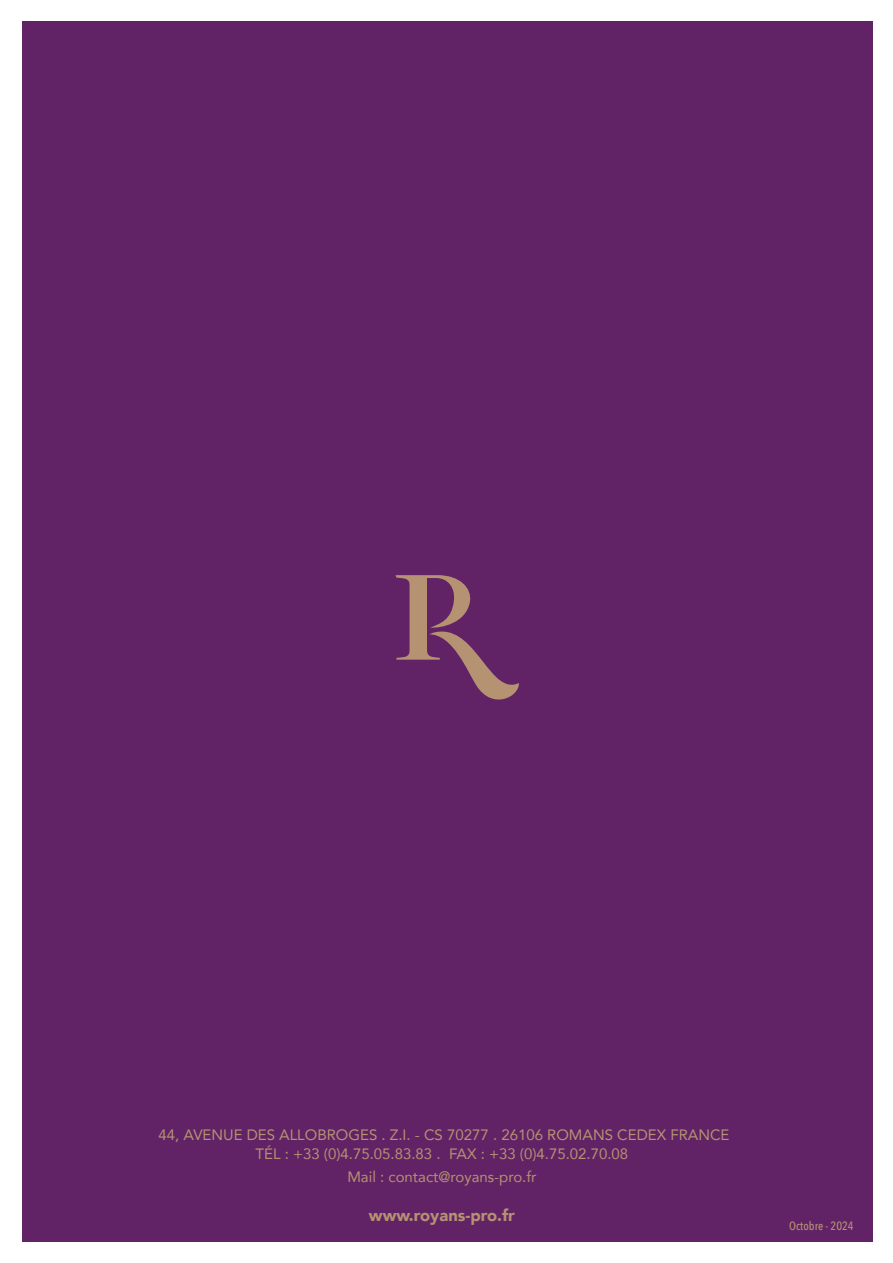
<style>
.page{position:relative;width:893px;height:1263px;background:#fff}
.page>*{position:absolute;margin:0;border:0;box-sizing:border-box;transform-origin:0 0}
.t1{font:900 16.5px "Avenir";color:#b59272}
.t2{font:15px/19.5px "Avenir";color:#b59272;text-align:center}
.t3{font:500 12px "Avenir Next Condensed";color:#b59272}
</style>
<div class="page">
<div style="left:23px;top:21px;width:850px;height:1221px;background:#622366"></div>
<svg style="left:395px;top:575px;width:124px;height:125px"></svg>
<p class="t2" style="left:158px;top:1124px;width:573px">44, AVENUE DES ALLOBROGES . Z.I. - CS 70277 . 26106 ROMANS CEDEX FRANCE<br>TÉL : +33 (0)4.75.05.83.83 . FAX : +33 (0)4.75.02.70.08</p>
<p class="t2" style="left:347px;top:1166px;width:191px">Mail : contact@royans-pro.fr</p>
<p class="t1" style="left:369px;top:1201px;width:147px">www.royans-pro.fr</p>
<p class="t3" style="left:789px;top:1218px;width:66px">Octobre - 2024</p>
</div>
